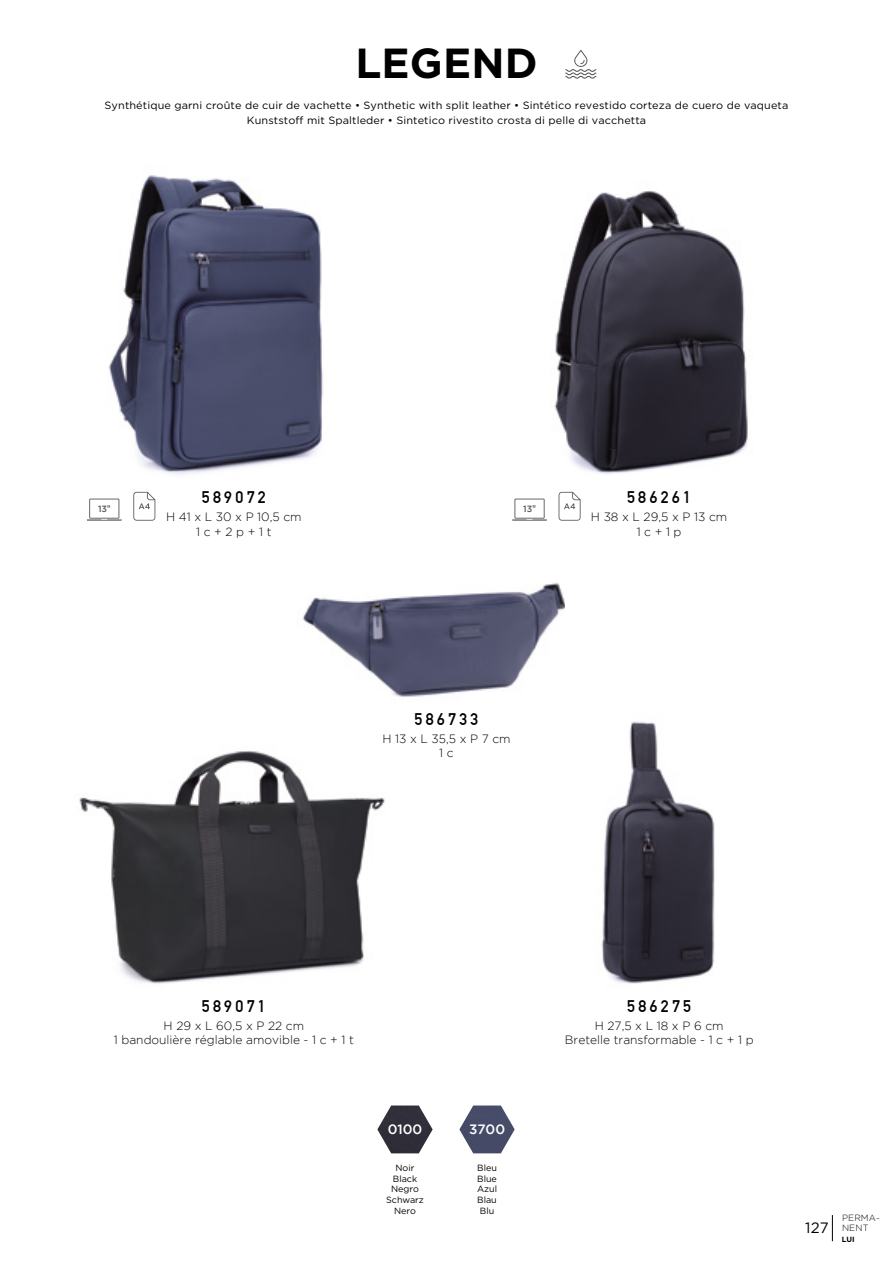
<style>
.page{position:relative;width:893px;height:1263px;background:#fff}
.page>*{position:absolute;margin:0;border:0;box-sizing:border-box;transform-origin:0 0}
.t1{font:700 42px "Gotham";letter-spacing:.005em;color:#000}
.t2{font:700 16.5px "DIN Alternate";letter-spacing:.2em;color:#000}
.t3{font:15px "Gotham";color:#000}
.t4{font:500 13.5px "Gotham";color:#fff}
.t5{font:300 12px/14.4px "Gotham";color:#000;text-align:center}
.t6{font:10.5px/15px "Gotham";letter-spacing:.01em;color:#000;text-align:center;scale:1.04 1}
.t7{font:9px/10.8px "Gotham";color:#000;text-align:center}
.t8{font:300 9px/10.5px "Gotham";letter-spacing:.015em;color:#000}
.t9{font:500 9px "Gotham";color:#575756}
.t10{font:700 7.5px "Gotham";color:#000}
.s1{font-family:"Futura";font-stretch:condensed}
</style>
<div class="page">
<svg style="left:832px;top:1215px;width:1px;height:26px"></svg>
<img style="left:79px;top:751px;width:306px;height:233px">
<img style="left:554px;top:191px;width:194px;height:283px">
<img style="left:108px;top:175px;width:215px;height:300px">
<img style="left:601px;top:721px;width:114px;height:263px">
<svg style="left:559px;top:492px;width:22px;height:29px"></svg>
<svg style="left:133px;top:492px;width:22px;height:29px"></svg>
<img style="left:302px;top:583px;width:263px;height:114px">
<svg style="left:512px;top:499px;width:35px;height:22px"></svg>
<svg style="left:87px;top:499px;width:35px;height:22px"></svg>
<svg style="left:565px;top:50px;width:31px;height:29px"></svg>
<img style="left:377px;top:1105px;width:56px;height:48px">
<img style="left:459px;top:1105px;width:56px;height:48px">
<h1 class="t1" style="left:355px;top:39px;width:184px">LEGEND</h1>
<p class="t6" style="left:105px;top:97px;width:659px">Synthétique garni croûte de cuir de vachette • Synthetic with split leather • Sintético revestido corteza de cuero de vaqueta<br>Kunststoff mit Spaltleder • Sintetico rivestito crosta di pelle di vacchetta</p>
<h2 class="t2" style="left:202px;top:485px;width:66px">589072</h2>
<p class="t5" style="left:166px;top:510px;width:137px">H 41 x L 30 x P 10,5 cm<br>1 c + 2 p + 1 t</p>
<p class="t9" style="left:98px;top:504px;width:14px">13<span class="s1">"</span></p>
<p class="t9" style="left:523px;top:504px;width:14px">13<span class="s1">"</span></p>
<h2 class="t2" style="left:627px;top:485px;width:66px">586261</h2>
<p class="t5" style="left:591px;top:510px;width:138px">H 38 x L 29,5 x P 13 cm<br>1 c + 1 p</p>
<h2 class="t2" style="left:414px;top:706px;width:66px">586733</h2>
<p class="t5" style="left:382px;top:731px;width:130px">H 13 x L 35,5 x P 7 cm<br>1 c</p>
<h2 class="t2" style="left:202px;top:993px;width:66px">589071</h2>
<p class="t5" style="left:114px;top:1018px;width:241px">H 29 x L 60,5 x P 22 cm<br>1 bandoulière réglable amovible - 1 c + 1 t</p>
<p class="t4" style="left:388px;top:1122px;width:36px">0100</p>
<p class="t4" style="left:469px;top:1122px;width:38px">3700</p>
<p class="t7" style="left:386px;top:1162px;width:39px">Noir<br>Black<br>Negro<br>Schwarz<br>Nero</p>
<p class="t7" style="left:477px;top:1162px;width:22px">Bleu<br>Blue<br>Azul<br>Blau<br>Blu</p>
<h2 class="t2" style="left:627px;top:993px;width:66px">586275</h2>
<p class="t5" style="left:565px;top:1018px;width:190px">H 27,5 x L 18 x P 6 cm<br>Bretelle transformable - 1 c + 1 p</p>
<h3 class="t3" style="left:805px;top:1220px;width:25px">127</h3>
<p class="t8" style="left:842px;top:1212px;width:39px">PERMA-<br>NENT</p>
<p class="t10" style="left:842px;top:1235px;width:14px">LUI</p>
</div>
